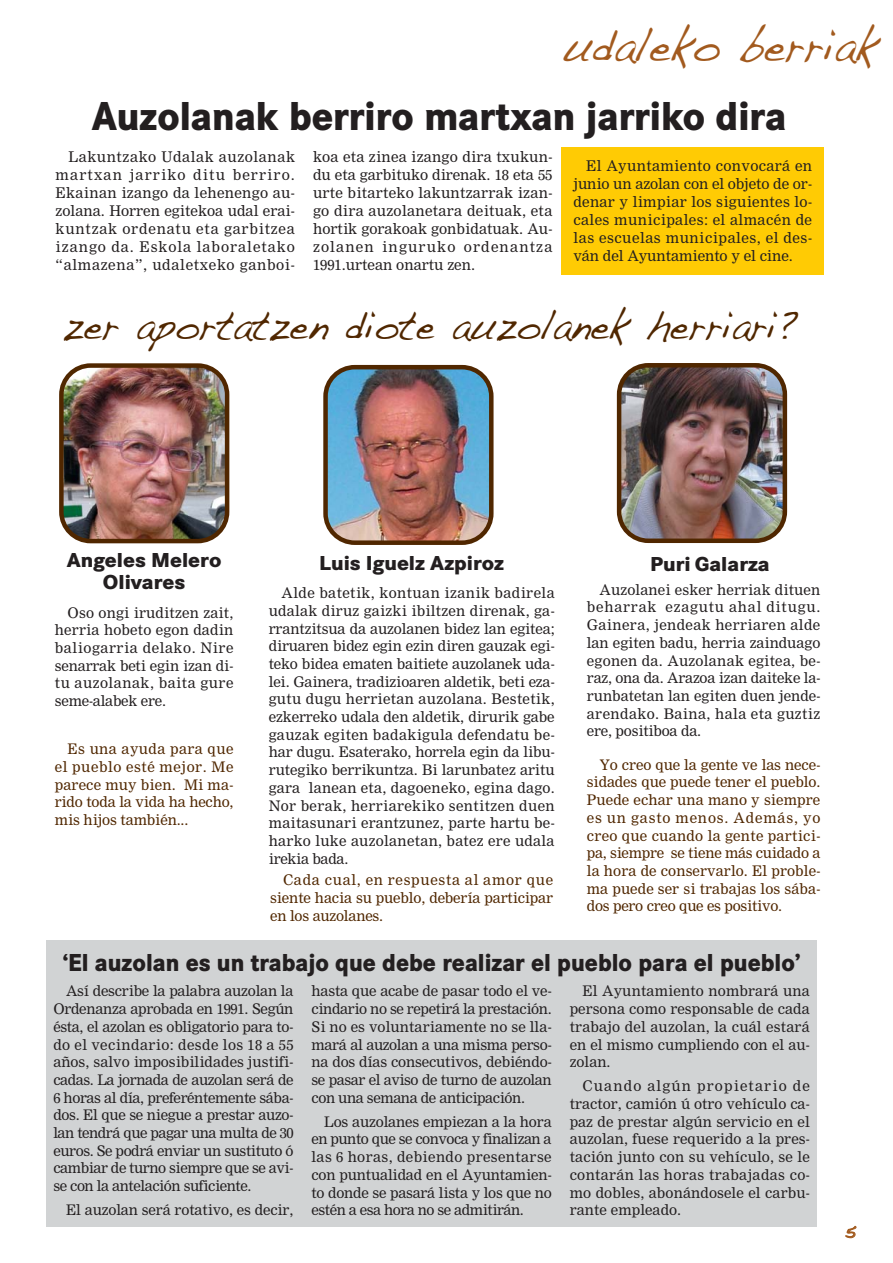
<style>
.page{position:relative;width:893px;height:1263px;background:#fff}
.page>*{position:absolute;margin:0;border:0;box-sizing:border-box;transform-origin:0 0}
.t1{font:48px "Handwriting Dakota";color:#a25a1e;scale:.9 1}
.t2{font:42px "Handwriting Dakota";color:#502700;scale:.9 1}
.t3{font:800 42px "Corporate S";color:#231f20;scale:.9 1}
.t4{font:800 25.5px "Corporate S";color:#231f20;scale:.9 1}
.t5{font:800 21px/22.5px "Corporate S";color:#231f20;text-align:center}
.t6{font:21px "Handwriting Dakota";color:#a25a1e}
.t7{font:14.4px/18px "M Nimrod";letter-spacing:.045em;color:#231f20;text-align:justify}
.t8{font:14.25px/17.7px "M Nimrod";letter-spacing:-.01em;color:#231f20;text-align:justify}
.t9{font:14.25px/17.7px "M Nimrod";letter-spacing:-.01em;color:#502700;text-align:justify}
</style>
<div class="page">
<img style="left:323px;top:365px;width:170px;height:180px">
<div style="left:47px;top:941px;width:769px;height:286px;background:#d1d3d4"></div>
<div style="left:561px;top:148px;width:263px;height:127px;background:#ffcb04"></div>
<img style="left:617px;top:363px;width:170px;height:180px">
<img style="left:59px;top:363px;width:170px;height:180px">
<h1 class="t1" style="left:562px;top:31px;width:351px">udaleko berriak</h1>
<h2 class="t3" style="left:92px;top:101px;width:773px">Auzolanak berriro martxan jarriko dira</h2>
<p class="t7" style="left:573px;top:158px;width:240px;text-indent:13px">El Ayuntamiento convocará en junio un azolan con el objeto de or&shy;denar y limpiar los siguientes lo&shy;cales municipales: el almacén de las escuelas municipales, el des&shy;ván del Ayuntamiento y el cine.</p>
<p class="t7" style="left:56px;top:149px;width:241px;text-indent:13px">Lakuntzako Udalak auzolanak martxan jarriko ditu berriro.<br>Ekainan izango da lehenengo au&shy;zolana. Horren egitekoa udal erai&shy;kuntzak ordenatu eta garbitzea izango da. Eskola laboraletako “almazena”, udaletxeko ganboi-</p>
<p class="t7" style="left:313px;top:149px;width:241px">koa eta zinea izango dira txukun&shy;du eta garbituko direnak. 18 eta 55 urte bitarteko lakuntzarrak izan&shy;go dira auzolanetara deituak, eta hortik gorakoak gonbidatuak. Au&shy;zolanen inguruko ordenantza 1991.urtean onartu zen.</p>
<h2 class="t2" style="left:63px;top:312px;width:818px">zer aportatzen diote auzolanek herriari?</h2>
<h3 class="t5" style="left:67px;top:550px;width:156px">Angeles Melero<br>Olivares</h3>
<p class="t8" style="left:55px;top:605px;width:180px;text-indent:13px">Oso ongi iruditzen zait, herria hobeto egon dadin baliogarria delako. Nire senarrak beti egin izan di&shy;tu auzolanak, baita gure seme-alabek ere.</p>
<p class="t9" style="left:55px;top:742px;width:180px;text-indent:13px">Es una ayuda para que el pueblo esté mejor. Me parece muy bien. Mi ma&shy;rido toda la vida ha hecho, mis hijos también...</p>
<h3 class="t5" style="left:319px;top:553px;width:186px">Luis Iguelz Azpiroz</h3>
<p class="t8" style="left:269px;top:586px;width:287px;text-indent:13px">Alde batetik, kontuan izanik badirela udalak diruz gaizki ibiltzen direnak, ga&shy;rrantzitsua da auzolanen bidez lan egitea; diruaren bidez egin ezin diren gauzak egi&shy;teko bidea ematen baitiete auzolanek uda&shy;lei. Gainera, tradizioaren aldetik, beti eza&shy;gutu dugu herrietan auzolana. Bestetik, ezkerreko udala den aldetik, dirurik gabe gauzak egiten badakigula defendatu be&shy;har dugu. Esaterako, horrela egin da libu&shy;rutegiko berrikuntza. Bi larunbatez aritu gara lanean eta, dagoeneko, egina dago.<br>Nor berak, herriarekiko sentitzen duen maitasunari erantzunez, parte hartu be&shy;harko luke auzolanetan, batez ere udala irekia bada.</p>
<p class="t9" style="left:270px;top:873px;width:284px;text-indent:13px">Cada cual, en respuesta al amor que siente hacia su pueblo, debería participar en los auzolanes.</p>
<h3 class="t5" style="left:650px;top:554px;width:121px">Puri Galarza</h3>
<p class="t8" style="left:587px;top:582px;width:235px;text-indent:13px">Auzolanei esker herriak dituen beharrak ezagutu ahal ditugu.<br>Gainera, jendeak herriaren alde lan egiten badu, herria zainduago egonen da. Auzolanak egitea, be&shy;raz, ona da. Arazoa izan daiteke la&shy;runbatetan lan egiten duen jende&shy;arendako. Baina, hala eta guztiz ere, positiboa da.</p>
<p class="t9" style="left:587px;top:757px;width:235px;text-indent:13px">Yo creo que la gente ve las nece&shy;sidades que puede tener el pueblo.<br>Puede echar una mano y siempre es un gasto menos. Además, yo creo que cuando la gente partici&shy;pa, siempre se tiene más cuidado a la hora de conservarlo. El proble&shy;ma puede ser si trabajas los sába&shy;dos pero creo que es positivo.</p>
<h3 class="t4" style="left:63px;top:953px;width:821px">‘El auzolan es un trabajo que debe realizar el pueblo para el pueblo’</h3>
<p class="t8" style="left:53px;top:984px;width:242px;text-indent:13px">Así describe la palabra auzolan la Ordenanza aprobada en 1991. Según ésta, el azolan es obligatorio para to&shy;do el vecindario: desde los 18 a 55 años, salvo imposibilidades justifi&shy;cadas. La jornada de auzolan será de 6 horas al día, preferéntemente sába&shy;dos. El que se niegue a prestar auzo&shy;lan tendrá que pagar una multa de 30 euros. Se podrá enviar un sustituto ó cambiar de turno siempre que se avi&shy;se con la antelación suficiente.</p>
<p class="t8" style="left:66px;top:1203px;width:229px">El auzolan será rotativo, es decir,</p>
<p class="t8" style="left:311px;top:984px;width:242px">hasta que acabe de pasar todo el ve&shy;cindario no se repetirá la prestación.<br>Si no es voluntariamente no se lla&shy;mará al auzolan a una misma perso&shy;na dos días consecutivos, debiéndo&shy;se pasar el aviso de turno de auzolan con una semana de anticipación.</p>
<p class="t8" style="left:311px;top:1114px;width:242px;text-indent:13px">Los auzolanes empiezan a la hora en punto que se convoca y finalizan a las 6 horas, debiendo presentarse con puntualidad en el Ayuntamien&shy;to donde se pasará lista y los que no estén a esa hora no se admitirán.</p>
<p class="t8" style="left:569px;top:984px;width:242px;text-indent:13px">El Ayuntamiento nombrará una persona como responsable de cada trabajo del auzolan, la cuál estará en el mismo cumpliendo con el au&shy;zolan.</p>
<p class="t8" style="left:569px;top:1079px;width:242px;text-indent:13px">Cuando algún propietario de tractor, camión ú otro vehículo ca&shy;paz de prestar algún servicio en el auzolan, fuese requerido a la pres&shy;tación junto con su vehículo, se le contarán las horas trabajadas co&shy;mo dobles, abonándosele el carbu&shy;rante empleado.</p>
<h3 class="t6" style="left:844px;top:1223px;width:13px">5</h3>
</div>
